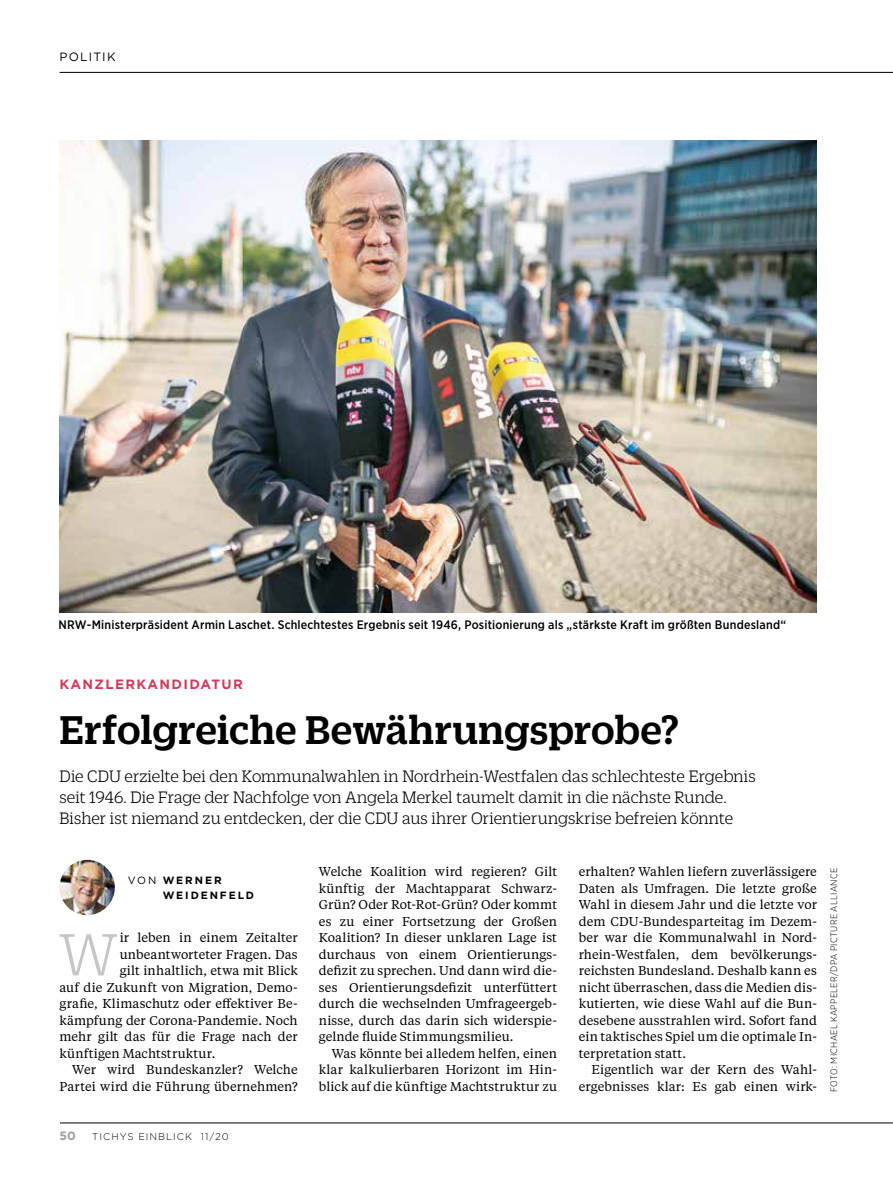
<style>
.page{position:relative;width:893px;height:1191px;background:#fff}
.page>*{position:absolute;margin:0;border:0;box-sizing:border-box;transform-origin:0 0}
.t1{font:300 64.35px "Duplicate Ionic";color:#c6c6c6}
.t2{font:500 43.5px "Duplicate Slab";color:#000}
.t3{font:300 18px/21px "Duplicate Slab";letter-spacing:.005em;color:#000}
.t4{font:700 13.5px "Gotham";letter-spacing:.1em;color:#d13b5a}
.t5{font:12.75px/16.5px "Tiempos Text";letter-spacing:.01em;color:#000;text-align:justify}
.t6{font:500 12.3px "Gotham Narrow";letter-spacing:.015em;color:#000}
.t7{font:12px "Gotham";letter-spacing:.1em;color:#000}
.t8{font:700 12px "Gotham";color:#9d9d9c}
.t9{font:700 10.5px/15px "Gotham";letter-spacing:.18em;color:#000}
.t10{font:300 9.75px "Gotham";letter-spacing:.1em;color:#000}
.t11{font:300 9.3px "Gotham Narrow";letter-spacing:.03em;color:#000}
.s1{font-weight:400}
</style>
<div class="page">
<hr style="left:60px;top:1122px;width:833px;height:1px;background:#000">
<hr style="left:60px;top:72px;width:833px;height:1px;background:#000">
<img style="left:60px;top:860px;width:55px;height:55px;border-radius:28px">
<img style="left:60px;top:140px;width:757px;height:472px">
<p class="t7" style="left:60px;top:49px;width:58px">POLITIK</p>
<p class="t6" style="left:59px;top:616px;width:729px">NRW-Ministerpräsident Armin Laschet. Schlechtestes Ergebnis seit 1946, Positionierung als „stärkste Kraft im größten Bundesland“</p>
<p class="t4" style="left:60px;top:675px;width:185px">KANZLERKANDIDATUR</p>
<h2 class="t2" style="left:60px;top:701px;width:621px">Erfolgreiche Bewährungsprobe?</h2>
<p class="t3" style="left:60px;top:765px;width:698px">Die CDU erzielte bei den Kommunalwahlen in Nordrhein-Westfalen das schlechteste Ergebnis seit 1946. Die Frage der Nachfolge von Angela Merkel taumelt damit in die nächste Runde.<br>Bisher ist niemand zu entdecken, der die CDU aus ihrer Orientierungskrise befreien könnte</p>
<p class="t9" style="left:163px;top:872px;width:93px;text-indent:-35px"><span class="s1">VON</span> WERNER<br>WEIDENFELD</p>
<h1 class="t1" style="left:58px;top:912px;width:61px">W</h1>
<p class="t5" style="left:120px;top:929px;width:179px">ir leben in einem Zeitalter</p>
<p class="t5" style="left:120px;top:945px;width:179px">unbeantworteter Fragen. Das</p>
<p class="t5" style="left:120px;top:962px;width:179px">gilt inhaltlich, etwa mit Blick</p>
<p class="t5" style="left:60px;top:978px;width:240px">auf die Zukunft von Migration, Demo-</p>
<p class="t5" style="left:60px;top:995px;width:240px">grafie, Klimaschutz oder effektiver Be-</p>
<p class="t5" style="left:60px;top:1011px;width:240px">kämpfung der Corona-Pandemie. Noch</p>
<p class="t5" style="left:60px;top:1028px;width:240px">mehr gilt das für die Frage nach der</p>
<p class="t5" style="left:60px;top:1044px;width:157px">künftigen Machtstruktur.</p>
<p class="t5" style="left:72px;top:1061px;width:227px">Wer wird Bundeskanzler? Welche</p>
<p class="t5" style="left:60px;top:1077px;width:240px">Partei wird die Führung übernehmen?</p>
<p class="t8" style="left:60px;top:1127px;width:18px">50</p>
<p class="t10" style="left:92px;top:1130px;width:138px">TICHYS EINBLICK 11/20</p>
<p class="t5" style="left:319px;top:863px;width:240px">Welche Koalition wird regieren? Gilt künftig der Machtapparat Schwarz-Grün? Oder Rot-Rot-Grün? Oder kommt es zu einer Fortsetzung der Großen Koalition? In dieser unklaren Lage ist durchaus von einem Orientierungs&shy;defizit zu sprechen. Und dann wird die&shy;ses Orientierungsdefizit unterfüttert durch die wechselnden Umfrageergeb&shy;nisse, durch das darin sich widerspie&shy;gelnde fluide Stimmungsmilieu.</p>
<p class="t5" style="left:319px;top:1044px;width:240px;text-indent:13px">Was könnte bei alledem helfen, einen klar kalkulierbaren Horizont im Hin&shy;blick auf die künftige Machtstruktur zu</p>
<p class="t5" style="left:579px;top:863px;width:240px">erhalten? Wahlen liefern zuverlässigere Daten als Umfragen. Die letzte große Wahl in diesem Jahr und die letzte vor dem CDU-Bundesparteitag im Dezem&shy;ber war die Kommunalwahl in Nord&shy;rhein-Westfalen, dem bevölkerungs&shy;reichsten Bundesland. Deshalb kann es nicht überraschen, dass die Medien dis&shy;kutierten, wie diese Wahl auf die Bun&shy;desebene ausstrahlen wird. Sofort fand ein taktisches Spiel um die optimale In&shy;terpretation statt.</p>
<p class="t5" style="left:579px;top:1061px;width:240px;text-align:right">Eigentlich war der Kern des Wahl&shy;ergebnisses klar: Es gab einen wirk-</p>
<p class="t11" style="left:828px;top:1091px;width:225px;rotate:-90deg">FOTO: MICHAEL KAPPELER/DPA PICTURE ALLIANCE</p>
</div>
